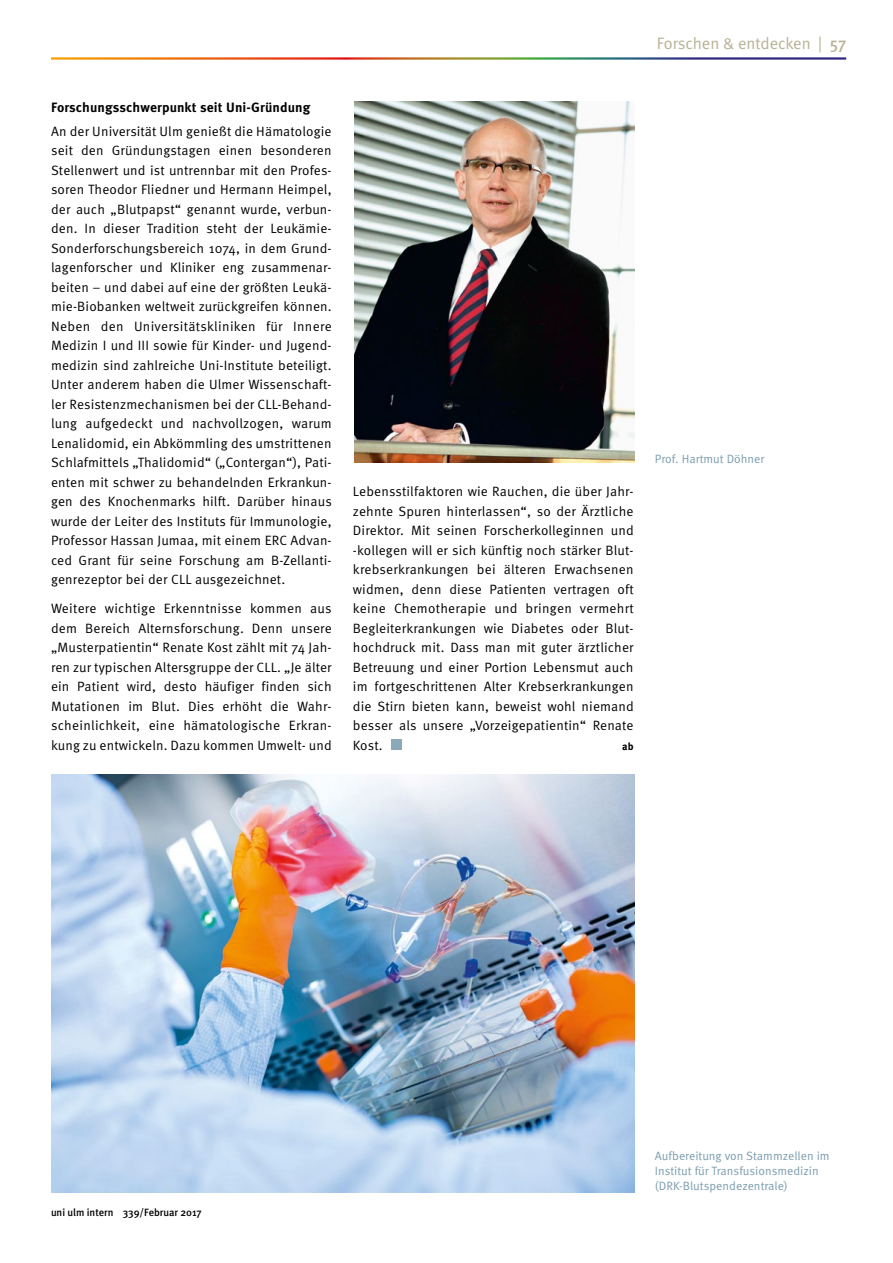
<style>
.page{position:relative;width:893px;height:1263px;background:#fff}
.page>*{position:absolute;margin:0;border:0;box-sizing:border-box;transform-origin:0 0}
.t1{font:16.5px "Meta Normal";color:#b6b294}
.t2{font:13.5px/19.5px "Meta OT Norm";letter-spacing:.01em;color:#000;text-align:justify}
.t3{font:700 13.5px "Meta OT";letter-spacing:.01em;color:#000}
.t4{font:12px/15px "Meta OT Norm";color:#7b9cae}
.t5{font:500 10.5px "Meta";color:#000}
.t6{font:700 10.5px "Meta OT";color:#000}
.s1{font-family:"Meta";font-weight:500}
</style>
<div class="page">
<img style="left:354px;top:102px;width:281px;height:361px">
<img style="left:51px;top:775px;width:584px;height:418px">
<div style="left:391px;top:740px;width:11px;height:10px;background:#8ca9b9"></div>
<p class="t3" style="left:51px;top:99px;width:261px">Forschungsschwerpunkt seit Uni-Gründung</p>
<p class="t2" style="left:51px;top:121px;width:282px">An der Universität Ulm genießt die Hämatologie seit den Gründungstagen einen besonderen Stellenwert und ist untrennbar mit den Profes&shy;soren Theodor Fliedner und Hermann Heimpel, der auch „Blutpapst“ genannt wurde, verbun&shy;den. In dieser Tradition steht der Leukämie-Sonderforschungsbereich 1074, in dem Grund&shy;lagenforscher und Kliniker eng zusammenar&shy;beiten – und dabei auf eine der größten Leukä&shy;mie-Biobanken weltweit zurückgreifen können.<br>Neben den Universitätskliniken für Innere Medizin I und III sowie für Kinder- und Jugend&shy;medizin sind zahlreiche Uni-Institute beteiligt.<br>Unter anderem haben die Ulmer Wissenschaft&shy;ler Resistenzmechanismen bei der CLL-Behand&shy;lung aufgedeckt und nachvollzogen, warum Lenalidomid, ein Abkömmling des umstrittenen Schlafmittels „Thalidomid“ („Contergan“), Pati&shy;enten mit schwer zu behandelnden Erkrankun&shy;gen des Knochenmarks hilft. Darüber hinaus wurde der Leiter des Instituts für Immunologie, Professor Hassan Jumaa, mit einem ERC Advan&shy;ced Grant für seine Forschung am B-Zellanti&shy;genrezeptor bei der CLL ausgezeichnet.</p>
<p class="t2" style="left:51px;top:599px;width:282px">Weitere wichtige Erkenntnisse kommen aus dem Bereich Alternsforschung. Denn unsere „Musterpatientin“ Renate Kost zählt mit 74 Jah&shy;ren zur typischen Altersgruppe der CLL. „Je älter ein Patient wird, desto häufiger finden sich Mutationen im Blut. Dies erhöht die Wahr&shy;scheinlichkeit, eine hämatologische Erkran&shy;kung zu entwickeln. Dazu kommen Umwelt- und</p>
<p class="t2" style="left:353px;top:482px;width:282px">Lebensstilfaktoren wie Rauchen, die über Jahr&shy;zehnte Spuren hinterlassen“, so der Ärztliche Direktor. Mit seinen Forscherkolleginnen und -kollegen will er sich künftig noch stärker Blut&shy;krebserkrankungen bei älteren Erwachsenen widmen, denn diese Patienten vertragen oft keine Chemotherapie und bringen vermehrt Begleiterkrankungen wie Diabetes oder Blut&shy;hochdruck mit. Dass man mit guter ärztlicher Betreuung und einer Portion Lebensmut auch im fortgeschrittenen Alter Krebserkrankungen die Stirn bieten kann, beweist wohl niemand besser als unsere „Vorzeigepatientin“ Renate Kost.</p>
<p class="t6" style="left:622px;top:740px;width:13px">ab</p>
<p class="t1" style="left:657px;top:34px;width:191px">Forschen &amp; entdecken | <span class="s1">57</span></p>
<p class="t4" style="left:655px;top:452px;width:111px">Prof. Hartmut Döhner</p>
<p class="t5" style="left:51px;top:1206px;width:152px">uni ulm intern 339/Februar 2017</p>
<p class="t4" style="left:655px;top:1148px;width:176px">Aufbereitung von Stammzellen im<br>Institut für Transfusionsmedizin (DRK-Blutspendezentrale)</p>
</div>
